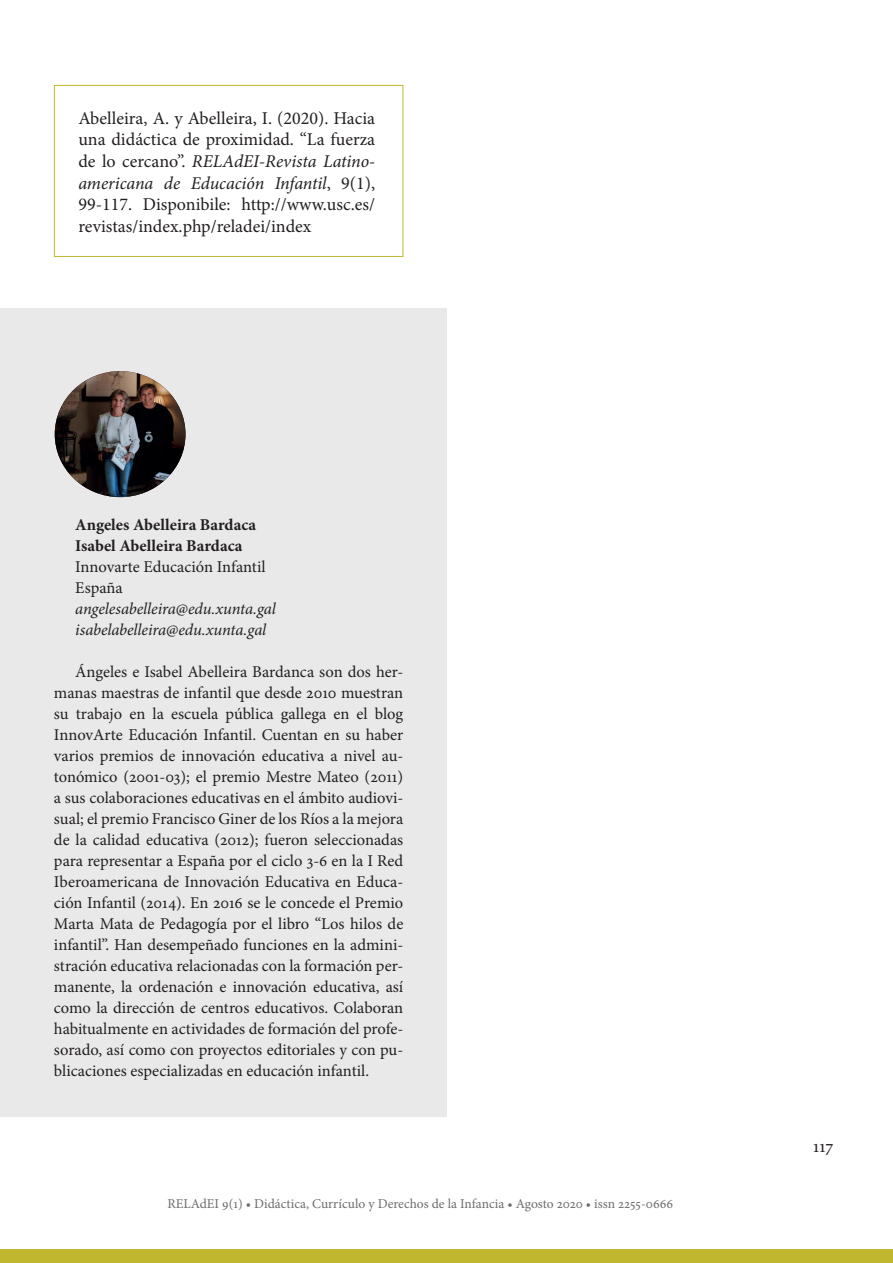
<style>
.page{position:relative;width:893px;height:1263px;background:#fff}
.page>*{position:absolute;margin:0;border:0;box-sizing:border-box;transform-origin:0 0}
.t1{font:18px/21.6px "Minion Pro";color:#231f20;text-align:justify}
.t2{font:16.5px/21px "Minion Pro";color:#231f20}
.t3{font:italic 16.5px/21px "Minion Pro";letter-spacing:-.01em;color:#231f20}
.t4{font:700 16.5px/21px "Minion Pro";letter-spacing:-.015em;color:#231f20}
.t5{font:13.5px "Minion Pro";color:#6c6d70}
.s1{font-style:italic}
</style>
<div class="page">
<div style="left:0;top:308px;width:446px;height:808px;background:#e9e9e9"></div>
<div style="left:0;top:1249px;width:893px;height:14px;background:#c1b72f"></div>
<div style="left:54px;top:85px;width:349px;height:172px;border:1px solid #c1b72f"></div>
<img style="left:55px;top:371px;width:130px;height:126px">
<p class="t1" style="left:78px;top:107px;width:298px">Abelleira, A. y Abelleira, I. (2020). Hacia una didáctica de proximidad. “La fuerza de lo cercano”. <span class="s1">RELAdEI-Revista Latino&shy;americana de Educación Infantil</span>, 9(1), 99-117. Disponibile: http://www.usc.es/ revistas/index.php/reladei/index</p>
<p class="t4" style="left:75px;top:514px;width:182px">Angeles Abelleira Bardaca<br>Isabel Abelleira Bardaca</p>
<p class="t2" style="left:75px;top:556px;width:192px">Innovarte Educación Infantil<br>España</p>
<p class="t3" style="left:75px;top:598px;width:202px">angelesabelleira@edu.xunta.gal isabelabelleira@edu.xunta.gal</p>
<p class="t2" style="left:54px;top:661px;width:351px;text-align:justify;text-indent:21px">Ángeles e Isabel Abelleira Bardanca son dos her&shy;manas maestras de infantil que desde 2010 muestran su trabajo en la escuela pública gallega en el blog InnovArte Educación Infantil. Cuentan en su haber varios premios de innovación educativa a nivel au&shy;tonómico (2001-03); el premio Mestre Mateo (2011) a sus colaboraciones educativas en el ámbito audiovi&shy;sual; el premio Francisco Giner de los Ríos a la mejora de la calidad educativa (2012); fueron seleccionadas para representar a España por el ciclo 3-6 en la I Red Iberoamericana de Innovación Educativa en Educa&shy;ción Infantil (2014). En 2016 se le concede el Premio Marta Mata de Pedagogía por el libro “Los hilos de infantil”. Han desempeñado funciones en la admini&shy;stración educativa relacionadas con la formación per&shy;manente, la ordenación e innovación educativa, así como la dirección de centros educativos. Colaboran habitualmente en actividades de formación del profe&shy;sorado, así como con proyectos editoriales y con pu&shy;blicaciones especializadas en educación infantil.</p>
<p class="t5" style="left:167px;top:1194px;width:507px">RELAdEI 9(1) • Didáctica, Currículo y Derechos de la Infancia • Agosto 2020 • issn 2255-0666</p>
<p class="t1" style="left:813px;top:1136px;width:22px">117</p>
</div>
